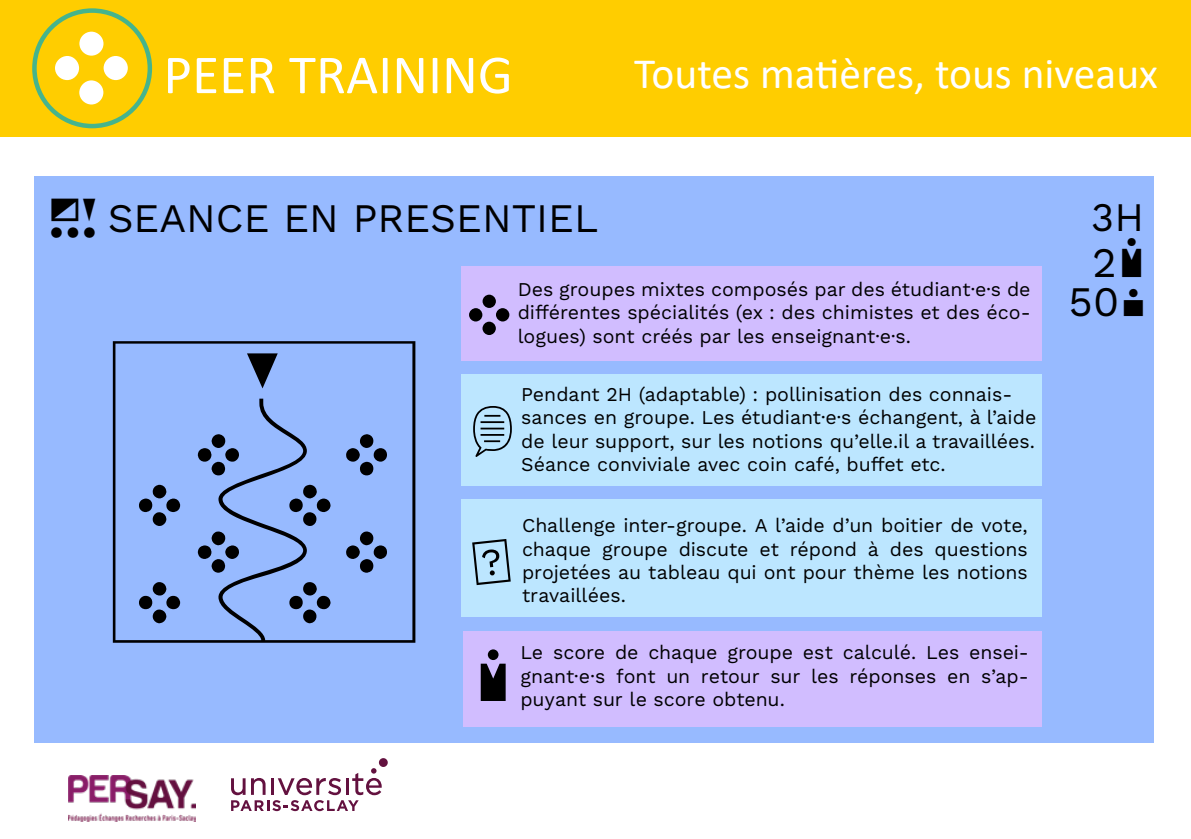
<style>
.page{position:relative;width:1191px;height:839px;background:#fff}
.page>*{position:absolute;margin:0;border:0;box-sizing:border-box;transform-origin:0 0}
.t1{font:370.5px "Pictogogie ESP09";color:#000}
.t2{font:111px "Pictogogie 09";color:#fff}
.t3{font:72px "Pictogogie 09";color:#000}
.t4{font:70.5px "Pictogogie 09";color:#000}
.t5{font:61.5px "Pictogogie 09";color:#000}
.t6{font:55.5px "Calibri";color:#fff}
.t7{font:55.5px "Pictogogie 09";color:#000}
.t8{font:43.5px "Calibri";color:#fff}
.t9{font:42px "Pictogogie 09";color:#000}
.t10{font:40.5px "Work Sans";color:#000}
.t11{font:19.5px/23.4px "Work Sans";color:#000;text-align:justify}
.s1{font-family:"Pictogogie 09";font-size:36px}
</style>
<div class="page">
<div style="left:0;top:0;width:1191px;height:136px;background:#ffcd00"></div>
<div style="left:32px;top:8px;width:120px;height:120px;border:4px solid #46b48c;border-radius:50%"></div>
<div style="left:34px;top:176px;width:1120px;height:566px;background:#97baff"></div>
<div style="left:461px;top:266px;width:580px;height:94px;background:#d1bdff"></div>
<div style="left:461px;top:374px;width:580px;height:112px;background:#bce6ff"></div>
<div style="left:461px;top:500px;width:580px;height:117px;background:#bce6ff"></div>
<div style="left:463px;top:631px;width:578px;height:96px;background:#d1bdff"></div>
<div style="left:379px;top:758px;width:9px;height:9px;background:#63113f;border-radius:50%"></div>
<svg style="left:231px;top:768px;width:151px;height:43px"></svg>
<hr style="left:346px;top:778px;width:3px;height:16px;background:#63113f">
<img style="left:69px;top:775px;width:126px;height:46px">
<h2 class="t2" style="left:54px;top:13px;width:78px">z</h2>
<h3 class="t6" style="left:163px;top:36px;width:351px">PEER TRAINING</h3>
<h3 class="t8" style="left:634px;top:44px;width:525px">Toutes matières, tous niveaux</h3>
<p class="t10" style="left:46px;top:195px;width:553px"><span class="s1">L</span> SEANCE EN PRESENTIEL</p>
<h1 class="t1" style="left:81px;top:298px;width:372px">s</h1>
<p class="t11" style="left:518px;top:278px;width:515px">Des groupes mixtes composés par des étudiant·e·s de différentes spécialités (ex : des chimistes et des éco&shy;logues) sont créés par les enseignant·e·s.</p>
<p class="t11" style="left:521px;top:383px;width:517px;text-align:left">Pendant 2H (adaptable) : pollinisation des connais&shy;sances en groupe. Les étudiant·e·s échangent, à l’aide de leur support, sur les notions qu’elle.il a travaillées.<br>Séance conviviale avec coin café, buffet etc.</p>
<h3 class="t5" style="left:468px;top:284px;width:44px">z</h3>
<h3 class="t3" style="left:468px;top:396px;width:51px">u</h3>
<h3 class="t4" style="left:468px;top:528px;width:50px">X</h3>
<p class="t11" style="left:522px;top:514px;width:507px">Challenge inter-groupe. A l’aide d’un boitier de vote, chaque groupe discute et répond à des questions projetées au tableau qui ont pour thème les notions</p>
<p class="t11" style="left:522px;top:585px;width:106px">travaillées.</p>
<h3 class="t7" style="left:474px;top:649px;width:40px">A</h3>
<p class="t11" style="left:520px;top:641px;width:510px">Le score de chaque groupe est calculé. Les ensei&shy;gnant·e·s font un retour sur les réponses en s’ap-</p>
<p class="t11" style="left:520px;top:688px;width:266px">puyant sur le score obtenu.</p>
<h3 class="t10" style="left:1091px;top:193px;width:55px">3H</h3>
<h3 class="t9" style="left:1092px;top:237px;width:56px">2A</h3>
<h3 class="t9" style="left:1068px;top:277px;width:81px">50D</h3>
</div>
